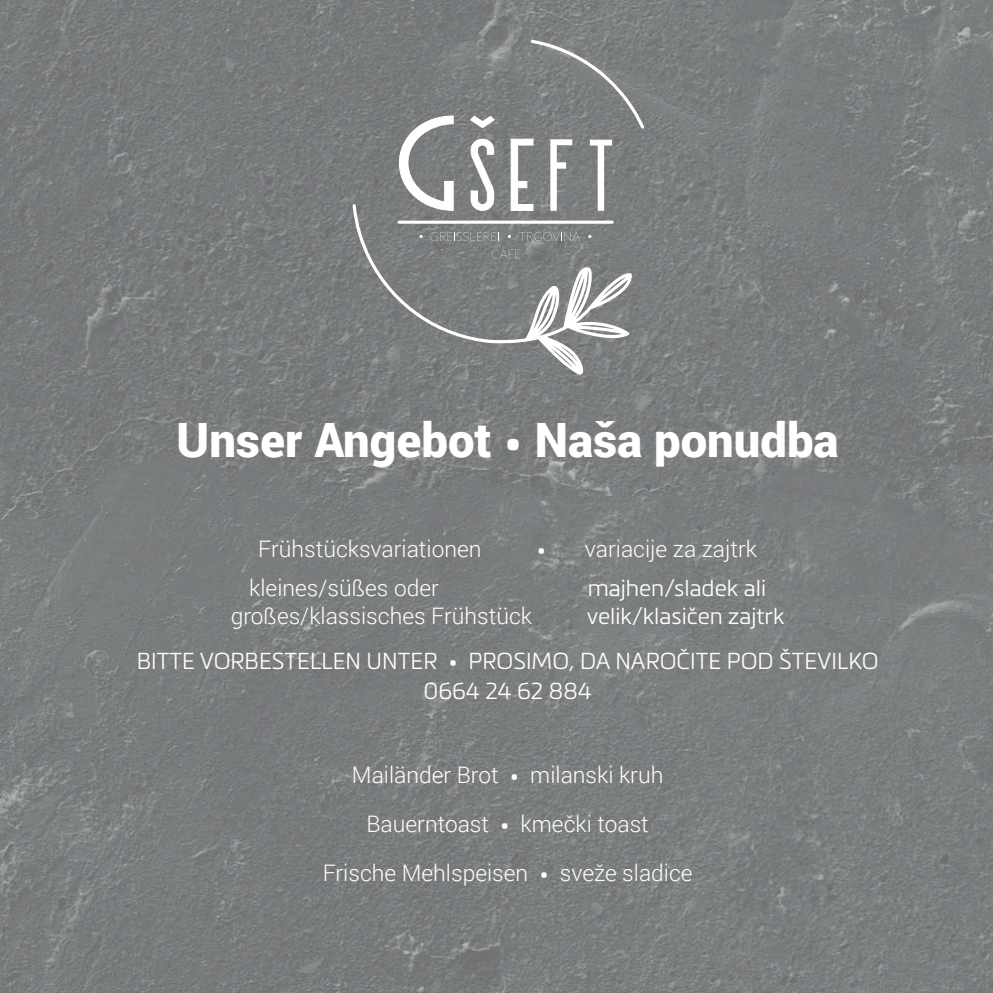
<style>
.page{position:relative;width:993px;height:993px;background:#fff}
.page>*{position:absolute;margin:0;border:0;box-sizing:border-box;transform-origin:0 0}
.t1{font:900 47.25px "Roboto";color:#fff}
.t2{font:300 22.75px/49px "Roboto";color:#fff;text-align:center}
.t3{font:300 22.75px/45.5px "Metronic Land Kaernten";color:#fff}
.s1{font-family:"Metronic Land Kaernten";font-weight:300}
.s2{font-family:"Metronic Land Kaernten"}
</style>
<div class="page">
<img style="left:0;top:0;width:992px;height:992px">
<svg style="left:550px;top:139px;width:22px;height:65px"></svg>
<svg style="left:530px;top:40px;width:114px;height:89px;background:#838586"></svg>
<svg style="left:352px;top:204px;width:280px;height:170px;background:#87898b"></svg>
<svg style="left:470px;top:138px;width:24px;height:73px"></svg>
<svg style="left:589px;top:140px;width:23px;height:71px"></svg>
<svg style="left:398px;top:115px;width:56px;height:96px"></svg>
<svg style="left:469px;top:116px;width:26px;height:12px"></svg>
<svg style="left:399px;top:220px;width:213px;height:4px"></svg>
<svg style="left:518px;top:232px;width:61px;height:9px"></svg>
<svg style="left:430px;top:232px;width:69px;height:9px"></svg>
<svg style="left:507px;top:235px;width:4px;height:3px"></svg>
<svg style="left:491px;top:249px;width:29px;height:9px"></svg>
<svg style="left:510px;top:138px;width:23px;height:73px"></svg>
<h1 class="t1" style="left:176px;top:407px;width:663px">Unser Angebot <span class="s1">•</span> Naša ponudba</h1>
<p class="t2" style="left:258px;top:523px;width:225px">Frühstücksvariationen</p>
<p class="t2" style="left:536px;top:523px;width:222px"><span class="s2">•</span> variacije za zajtrk</p>
<p class="t2" style="left:249px;top:562px;width:191px">kleines/süßes oder</p>
<p class="t3" style="left:587px;top:563px;width:180px">majhen/sladek ali</p>
<p class="t2" style="left:231px;top:590px;width:302px">großes/klassisches Frühstück</p>
<p class="t3" style="left:137px;top:591px;width:743px;text-indent:450px">velik/klasičen zajtrk<br>BITTE VORBESTELLEN UNTER • PROSIMO, DA NAROČITE POD ŠTEVILKO</p>
<p class="t3" style="left:423px;top:667px;width:170px">0664 24 62 884</p>
<p class="t2" style="left:322px;top:749px;width:371px">Mailänder Brot <span class="s2">•</span> milanski kruh<br>Bauerntoast <span class="s2">•</span> kmečki toast<br>Frische Mehlspeisen <span class="s2">•</span> sveže sladice</p>
</div>
